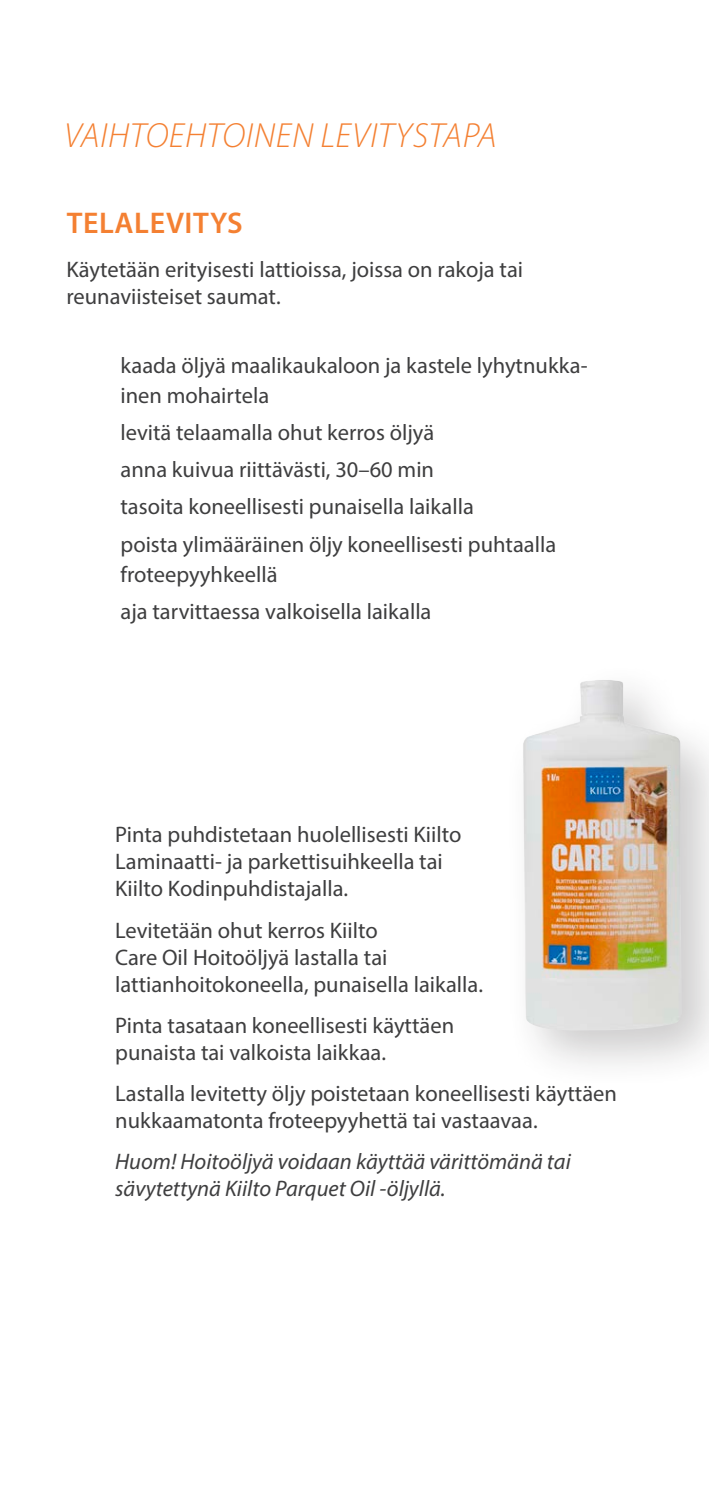
<style>
.page{position:relative;width:709px;height:1489px;background:#fff}
.page>*{position:absolute;margin:0;border:0;box-sizing:border-box;transform-origin:0 0}
.t1{font:italic 300 35px "Myriad Pro";letter-spacing:.02em;color:#f48032}
.t2{font:600 30px "Myriad Pro";letter-spacing:.02em;color:#f48032}
.t3{font:22.5px/27px "Myriad Pro";color:#3e3e3f}
.t4{font:italic 22.5px/27px "Myriad Pro";color:#3e3e3f}
</style>
<div class="page">
<div style="left:503px;top:661px;width:206px;height:428px;background:#231f20;opacity:.23"></div>
<img style="left:523px;top:679px;width:158px;height:353px">
<p class="t1" style="left:64px;top:115px;width:434px">VAIHTOEHTOINEN LEVITYSTAPA</p>
<p class="t2" style="left:67px;top:204px;width:178px">TELALEVITYS</p>
<p class="t3" style="left:66px;top:256px;width:458px">Käytetään erityisesti lattioissa, joissa on rakoja tai reunaviisteiset saumat.</p>
<p class="t3" style="left:120px;top:350px;width:468px;line-height:30px">kaada öljyä maalikaukaloon ja kastele lyhytnukka&shy;inen mohairtela</p>
<p class="t3" style="left:120px;top:419px;width:315px">levitä telaamalla ohut kerros öljyä</p>
<p class="t3" style="left:120px;top:456px;width:315px">anna kuivua riittävästi, 30–60 min</p>
<p class="t3" style="left:120px;top:493px;width:355px">tasoita koneellisesti punaisella laikalla</p>
<p class="t3" style="left:120px;top:528px;width:437px;line-height:30px">poista ylimääräinen öljy koneellisesti puhtaalla froteepyyhkeellä</p>
<p class="t3" style="left:120px;top:597px;width:312px">aja tarvittaessa valkoisella laikalla</p>
<p class="t3" style="left:115px;top:821px;width:348px">Pinta puhdistetaan huolellisesti Kiilto<br>Laminaatti- ja parkettisuihkeella tai<br>Kiilto Kodinpuhdistajalla.</p>
<p class="t3" style="left:115px;top:916px;width:369px">Levitetään ohut kerros Kiilto<br>Care Oil Hoitoöljyä lastalla tai lattianhoitokoneella, punaisella laikalla.</p>
<p class="t3" style="left:115px;top:1011px;width:340px">Pinta tasataan koneellisesti käyttäen punaista tai valkoista laikkaa.</p>
<p class="t3" style="left:115px;top:1079px;width:503px">Lastalla levitetty öljy poistetaan koneellisesti käyttäen nukkaamatonta froteepyyhettä tai vastaavaa.</p>
<p class="t4" style="left:115px;top:1147px;width:457px">Huom! Hoitoöljyä voidaan käyttää värittömänä tai sävytettynä Kiilto Parquet Oil -öljyllä.</p>
</div>
